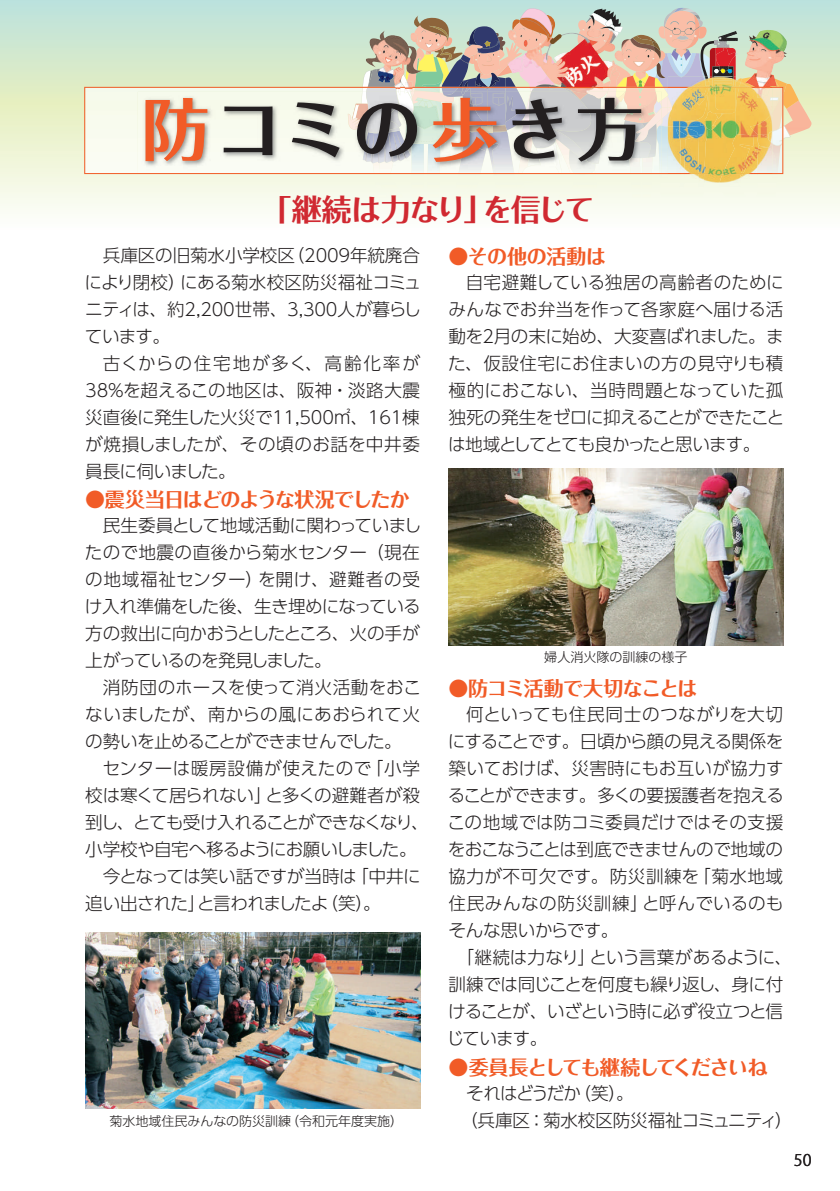
<style>
.page{position:relative;width:840px;height:1191px;background:#fff}
.page>*{position:absolute;margin:0;border:0;box-sizing:border-box;transform-origin:0 0}
.t1{font:67.8px "Folk Pro Bold 90 msp RKSJ H";letter-spacing:.065em;color:#231f20}
.t2{font:30px "Folk Pro Bold 90 msp RKSJ H";letter-spacing:-.04em;color:#d02931}
.t3{font:20px "Folk Pro Bold 90 msp RKSJ H";letter-spacing:-.055em;color:#f15b27}
.t4{font:20px "Folk Pro Bold 90 msp RKSJ H";letter-spacing:-.015em;color:#f15b27}
.t5{font:17.6px/27px "UD Shin Go Pr 6 Light 90 msp RKSJ H";letter-spacing:-.025em;color:#231f20;text-align:justify}
.t6{font:17.6px "UD Shin Go Pr 6 Light 90 msp RKSJ H";letter-spacing:-.055em;color:#231f20}
.t7{font:17.6px "UD Shin Go Pr 6 Light 90 msp RKSJ H";letter-spacing:-.045em;color:#231f20}
.t8{font:17.6px "UD Shin Go Pr 6 Light 90 msp RKSJ H";letter-spacing:.025em;color:#231f20}
.t9{font:17.6px "UD Shin Go Pr 6 Light 90 msp RKSJ H";letter-spacing:-.08em;color:#231f20}
.t10{font:17.6px "UD Shin Go Pr 6 Light 90 msp RKSJ H";letter-spacing:-.065em;color:#231f20}
.t11{font:17.6px "UD Shin Go Pr 6 Light 90 msp RKSJ H";letter-spacing:.005em;color:#231f20}
.t12{font:17.6px "UD Shin Go Pr 6 Light 90 msp RKSJ H";letter-spacing:.01em;color:#231f20}
.t13{font:17.6px "UD Shin Go Pr 6 Light 90 msp RKSJ H";letter-spacing:.03em;color:#231f20}
.t14{font:17.6px "UD Shin Go Pr 6 Light 90 msp RKSJ H";letter-spacing:.02em;color:#231f20}
.t15{font:17.6px "UD Shin Go Pr 6 Light 90 msp RKSJ H";letter-spacing:-.07em;color:#231f20}
.t16{font:16px "Koz Go Pro Regular 90 msp RKSJ H";color:#231f20}
.t17{font:13px "UD Shin Go Pr 6 Light 90 msp RKSJ H";color:#231f20}
.s1{color:#f15b27}
</style>
<div class="page">
<svg style="left:0;top:0;width:839px;height:212px;background:#dbedd8"></svg>
<div style="left:362px;top:197px;width:112px;height:15px;background:#f9fbf1"></div>
<div style="left:619px;top:197px;width:168px;height:15px;background:#f9fbf1"></div>
<img style="left:426px;top:176px;width:13px;height:21px">
<img style="left:411px;top:176px;width:12px;height:21px">
<img style="left:453px;top:46px;width:7px;height:13px">
<img style="left:449px;top:48px;width:5px;height:11px">
<img style="left:426px;top:55px;width:23px;height:4px">
<img style="left:426px;top:57px;width:17px;height:16px">
<svg style="left:413px;top:15px;width:7px;height:12px"></svg>
<img style="left:414px;top:25px;width:5px;height:6px">
<img style="left:419px;top:18px;width:30px;height:15px">
<svg style="left:426px;top:33px;width:27px;height:22px"></svg>
<img style="left:428px;top:26px;width:20px;height:13px">
<img style="left:520px;top:176px;width:4px;height:8px">
<img style="left:519px;top:76px;width:3px;height:11px">
<img style="left:551px;top:15px;width:3px;height:14px">
<svg style="left:511px;top:19px;width:8px;height:12px"></svg>
<img style="left:512px;top:22px;width:10px;height:20px">
<img style="left:519px;top:18px;width:34px;height:20px">
<img style="left:520px;top:8px;width:31px;height:21px">
<img style="left:520px;top:19px;width:28px;height:17px">
<img style="left:500px;top:42px;width:22px;height:34px">
<svg style="left:557px;top:189px;width:41px;height:19px"></svg>
<svg style="left:496px;top:184px;width:41px;height:28px"></svg>
<img style="left:509px;top:176px;width:11px;height:21px">
<img style="left:493px;top:176px;width:16px;height:21px">
<img style="left:466px;top:33px;width:39px;height:23px">
<img style="left:473px;top:66px;width:3px;height:7px">
<img style="left:476px;top:66px;width:24px;height:7px">
<img style="left:473px;top:26px;width:26px;height:15px">
<img style="left:469px;top:28px;width:15px;height:13px">
<img style="left:452px;top:176px;width:27px;height:21px">
<img style="left:459px;top:176px;width:16px;height:19px">
<img style="left:441px;top:59px;width:27px;height:14px">
<img style="left:483px;top:39px;width:15px;height:2px">
<svg style="left:460px;top:41px;width:44px;height:25px"></svg>
<img style="left:593px;top:9px;width:11px;height:4px">
<img style="left:589px;top:13px;width:15px;height:16px">
<svg style="left:577px;top:15px;width:17px;height:14px"></svg>
<img style="left:521px;top:176px;width:37px;height:6px">
<img style="left:558px;top:176px;width:39px;height:21px">
<img style="left:659px;top:174px;width:39px;height:23px">
<img style="left:698px;top:183px;width:5px;height:14px">
<img style="left:679px;top:183px;width:4px;height:14px">
<img style="left:362px;top:70px;width:3px;height:17px">
<img style="left:374px;top:194px;width:5px;height:3px">
<img style="left:374px;top:176px;width:5px;height:18px">
<img style="left:379px;top:176px;width:24px;height:21px">
<img style="left:630px;top:176px;width:10px;height:21px">
<img style="left:642px;top:176px;width:9px;height:21px">
<img style="left:774px;top:174px;width:2px;height:23px">
<img style="left:718px;top:183px;width:27px;height:14px">
<img style="left:784px;top:100px;width:27px;height:35px">
<img style="left:782px;top:95px;width:4px;height:12px">
<img style="left:782px;top:125px;width:8px;height:14px">
<img style="left:786px;top:84px;width:12px;height:16px">
<svg style="left:411px;top:174px;width:28px;height:2px"></svg>
<svg style="left:493px;top:174px;width:28px;height:2px"></svg>
<img style="left:458px;top:174px;width:22px;height:2px">
<img style="left:521px;top:174px;width:40px;height:2px">
<svg style="left:630px;top:174px;width:21px;height:2px"></svg>
<svg style="left:426px;top:73px;width:92px;height:14px"></svg>
<svg style="left:570px;top:174px;width:25px;height:2px"></svg>
<svg style="left:372px;top:174px;width:18px;height:2px"></svg>
<svg style="left:84px;top:87px;width:698px;height:87px"></svg>
<img style="left:703px;top:174px;width:69px;height:9px">
<img style="left:667px;top:174px;width:31px;height:9px">
<svg style="left:698px;top:174px;width:5px;height:9px"></svg>
<svg style="left:679px;top:174px;width:5px;height:9px"></svg>
<svg style="left:728px;top:174px;width:14px;height:12px"></svg>
<img style="left:719px;top:174px;width:21px;height:9px">
<svg style="left:772px;top:131px;width:1px;height:18px"></svg>
<svg style="left:772px;top:97px;width:9px;height:6px"></svg>
<svg style="left:604px;top:8px;width:137px;height:116px;background:#cec4b9"></svg>
<img style="left:667px;top:87px;width:105px;height:87px">
<img style="left:448px;top:468px;width:334px;height:177px">
<img style="left:85px;top:932px;width:335px;height:176px">
<img style="left:365px;top:31px;width:61px;height:65px">
<img style="left:522px;top:29px;width:120px;height:64px">
<img style="left:715px;top:29px;width:71px;height:66px">
<h1 class="t1" style="left:142px;top:104px;width:503px"><span class="s1">防</span>コミの<span class="s1">歩</span>き方</h1>
<h2 class="t2" style="left:261px;top:198px;width:334px">「継続は力なり」を信じて</h2>
<p class="t5" style="left:85px;top:244px;width:338px;text-indent:18px">兵庫区の旧菊水小学校区（2009年統廃合により閉校）にある菊水校区防災福祉コミュニティは、約2,200世帯、3,300人が暮らしています。</p>
<p class="t5" style="left:85px;top:352px;width:336px;text-indent:18px">古くからの住宅地が多く、高齢化率が38%を超えるこの地区は、阪神・淡路大震災直後に発生した火災で11,500㎡、161棟が焼損しましたが、その頃のお話を中井委員長に伺いました。</p>
<p class="t3" style="left:85px;top:492px;width:326px">●震災当日はどのような状況でしたか</p>
<p class="t5" style="left:85px;top:514px;width:337px;text-indent:18px">民生委員として地域活動に関わっていましたので地震の直後から菊水センター（現在の地域福祉センター）を開け、避難者の受け入れ準備をした後、生き埋めになっている方の救出に向かおうとしたところ、火の手が上がっているのを発見しました。</p>
<p class="t5" style="left:85px;top:676px;width:337px;text-indent:18px">消防団のホースを使って消火活動をおこないましたが、南からの風にあおられて火の勢いを止めることができませんでした。</p>
<p class="t8" style="left:102px;top:762px;width:319px">センターは暖房設備が使えたので「小学</p>
<p class="t5" style="left:85px;top:784px;width:336px">校は寒くて居られない」と多くの避難者が殺</p>
<p class="t9" style="left:85px;top:816px;width:345px">到し、とても受け入れることができなくなり、</p>
<p class="t7" style="left:85px;top:843px;width:333px">小学校や自宅へ移るようにお願いしました。</p>
<p class="t5" style="left:103px;top:865px;width:319px">今となっては笑い話ですが当時は「中井に</p>
<p class="t6" style="left:85px;top:897px;width:297px">追い出された」と言われましたよ（笑）。</p>
<p class="t4" style="left:448px;top:249px;width:159px">●その他の活動は</p>
<p class="t5" style="left:448px;top:271px;width:337px;text-indent:18px">自宅避難している独居の高齢者のためにみんなでお弁当を作って各家庭へ届ける活動を2月の末に始め、大変喜ばれました。また、仮設住宅にお住まいの方の見守りも積極的におこない、当時問題となっていた孤独死の発生をゼロに抑えることができたことは地域としてとても良かったと思います。</p>
<p class="t17" style="left:544px;top:652px;width:144px">婦人消火隊の訓練の様子</p>
<p class="t3" style="left:448px;top:681px;width:250px">●防コミ活動で大切なことは</p>
<p class="t14" style="left:466px;top:708px;width:318px">何といっても住民同士のつながりを大切</p>
<p class="t6" style="left:447px;top:735px;width:337px">にすることです。日頃から顔の見える関係を</p>
<p class="t11" style="left:448px;top:762px;width:336px">築いておけば、災害時にもお互いが協力す</p>
<p class="t6" style="left:447px;top:789px;width:337px">ることができます。多くの要援護者を抱える</p>
<p class="t12" style="left:447px;top:816px;width:337px">この地域では防コミ委員だけではその支援</p>
<p class="t7" style="left:447px;top:843px;width:336px">をおこなうことは到底できませんので地域の</p>
<p class="t8" style="left:448px;top:870px;width:336px">協力が不可欠です。防災訓練を「菊水地域</p>
<p class="t13" style="left:448px;top:897px;width:336px">住民みんなの防災訓練」と呼んでいるのも</p>
<p class="t5" style="left:448px;top:919px;width:171px">そんな思いからです。</p>
<p class="t5" style="left:456px;top:946px;width:337px">「継続は力なり」という言葉があるように、</p>
<p class="t5" style="left:448px;top:973px;width:336px">訓練では同じことを何度も繰り返し、身に付</p>
<p class="t10" style="left:448px;top:1005px;width:336px">けることが、いざという時に必ず役立つと信</p>
<p class="t5" style="left:446px;top:1027px;width:102px">じています。</p>
<p class="t3" style="left:448px;top:1059px;width:320px">●委員長としても継続してくださいね</p>
<p class="t15" style="left:466px;top:1086px;width:169px">それはどうだか（笑）。</p>
<p class="t17" style="left:109px;top:1116px;width:295px">菊水地域住民みんなの防災訓練（令和元年度実施）</p>
<p class="t5" style="left:460px;top:1108px;width:334px">（兵庫区：菊水校区防災福祉コミュニティ）</p>
<p class="t16" style="left:793px;top:1154px;width:19px">50</p>
</div>
